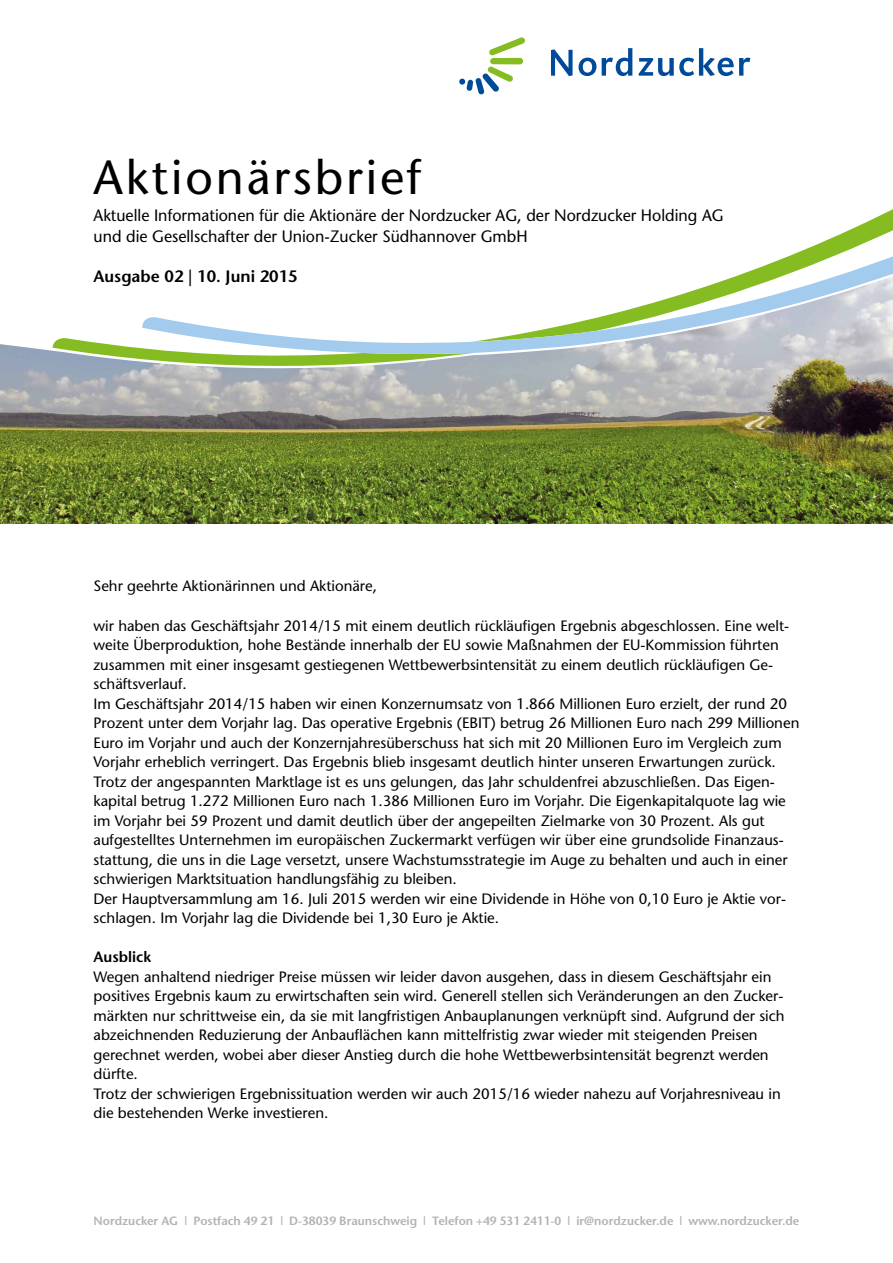
<style>
.page{position:relative;width:893px;height:1263px;background:#fff}
.page>*{position:absolute;margin:0;border:0;box-sizing:border-box;transform-origin:0 0}
.t1{font:500 48px "Stone Sans Std";letter-spacing:.06em;color:#000}
.t2{font:500 16.5px/20.2px "Stone Sans Std";color:#000}
.t3{font:600 16.5px "Stone Sans Std";color:#000}
.t4{font:500 15px/19.5px "Stone Sans Std";color:#000}
.t5{font:600 15px "Stone Sans Std";color:#000}
.t6{font:600 12px "Stone Sans Std";color:#b1b2b3}
.s1{font-weight:500}
</style>
<div class="page">
<img style="left:0;top:368px;width:893px;height:156px">
<svg style="left:0;top:48px;width:893px;height:320px"></svg>
<svg style="left:53px;top:337px;width:420px;height:31px"></svg>
<svg style="left:472px;top:202px;width:421px;height:49px"></svg>
<svg style="left:142px;top:251px;width:751px;height:103px"></svg>
<svg style="left:551px;top:49px;width:22px;height:27px"></svg>
<svg style="left:579px;top:58px;width:17px;height:18px"></svg>
<svg style="left:602px;top:48px;width:30px;height:28px"></svg>
<svg style="left:638px;top:48px;width:112px;height:28px"></svg>
<div style="left:490px;top:58px;width:33px;height:6px;background:#85bc22;border-radius:3px"></div>
<svg style="left:459px;top:66px;width:54px;height:29px"></svg>
<svg style="left:489px;top:37px;width:36px;height:19px"></svg>
<h1 class="t1" style="left:94px;top:149px;width:329px">Aktionärsbrief</h1>
<p class="t2" style="left:94px;top:206px;width:632px">Aktuelle Informationen für die Aktionäre der Nordzucker AG, der Nordzucker Holding AG und die Gesellschafter der Union-Zucker Südhannover GmbH</p>
<p class="t3" style="left:94px;top:266px;width:206px">Ausgabe 02 | 10. Juni 2015</p>
<p class="t4" style="left:94px;top:576px;width:285px">Sehr geehrte Aktionärinnen und Aktionäre,</p>
<p class="t4" style="left:94px;top:615px;width:707px">wir haben das Geschäftsjahr 2014/15 mit einem deutlich rückläufigen Ergebnis abgeschlossen. Eine welt&shy;weite Überproduktion, hohe Bestände innerhalb der EU sowie Maßnahmen der EU-Kommission führten zusammen mit einer insgesamt gestiegenen Wettbewerbsintensität zu einem deutlich rückläufigen Ge&shy;schäftsverlauf.<br>Im Geschäftsjahr 2014/15 haben wir einen Konzernumsatz von 1.866 Millionen Euro erzielt, der rund 20<br>Prozent unter dem Vorjahr lag. Das operative Ergebnis (EBIT) betrug 26 Millionen Euro nach 299 Millionen Euro im Vorjahr und auch der Konzernjahresüberschuss hat sich mit 20 Millionen Euro im Vergleich zum Vorjahr erheblich verringert. Das Ergebnis blieb insgesamt deutlich hinter unseren Erwartungen zurück.<br>Trotz der angespannten Marktlage ist es uns gelungen, das Jahr schuldenfrei abzuschließen. Das Eigen&shy;kapital betrug 1.272 Millionen Euro nach 1.386 Millionen Euro im Vorjahr. Die Eigenkapitalquote lag wie im Vorjahr bei 59 Prozent und damit deutlich über der angepeilten Zielmarke von 30 Prozent. Als gut aufgestelltes Unternehmen im europäischen Zuckermarkt verfügen wir über eine grundsolide Finanzaus&shy;stattung, die uns in die Lage versetzt, unsere Wachstumsstrategie im Auge zu behalten und auch in einer schwierigen Marktsituation handlungsfähig zu bleiben.<br>Der Hauptversammlung am 16. Juli 2015 werden wir eine Dividende in Höhe von 0,10 Euro je Aktie vor&shy;schlagen. Im Vorjahr lag die Dividende bei 1,30 Euro je Aktie.</p>
<p class="t5" style="left:94px;top:948px;width:59px">Ausblick</p>
<p class="t4" style="left:94px;top:966px;width:693px">Wegen anhaltend niedriger Preise müssen wir leider davon ausgehen, dass in diesem Geschäftsjahr ein positives Ergebnis kaum zu erwirtschaften sein wird. Generell stellen sich Veränderungen an den Zucker&shy;märkten nur schrittweise ein, da sie mit langfristigen Anbauplanungen verknüpft sind. Aufgrund der sich abzeichnenden Reduzierung der Anbauflächen kann mittelfristig zwar wieder mit steigenden Preisen gerechnet werden, wobei aber dieser Anstieg durch die hohe Wettbewerbsintensität begrenzt werden dürfte.<br>Trotz der schwierigen Ergebnissituation werden wir auch 2015/16 wieder nahezu auf Vorjahresniveau in die bestehenden Werke investieren.</p>
<p class="t6" style="left:94px;top:1213px;width:707px">Nordzucker AG <span class="s1">l</span> Postfach 49 21 <span class="s1">l</span> D-38039 Braunschweig <span class="s1">l</span> Telefon +49 531 2411-0 <span class="s1">l</span> ir@nordzucker.de <span class="s1">l</span> www.nordzucker.de</p>
</div>
